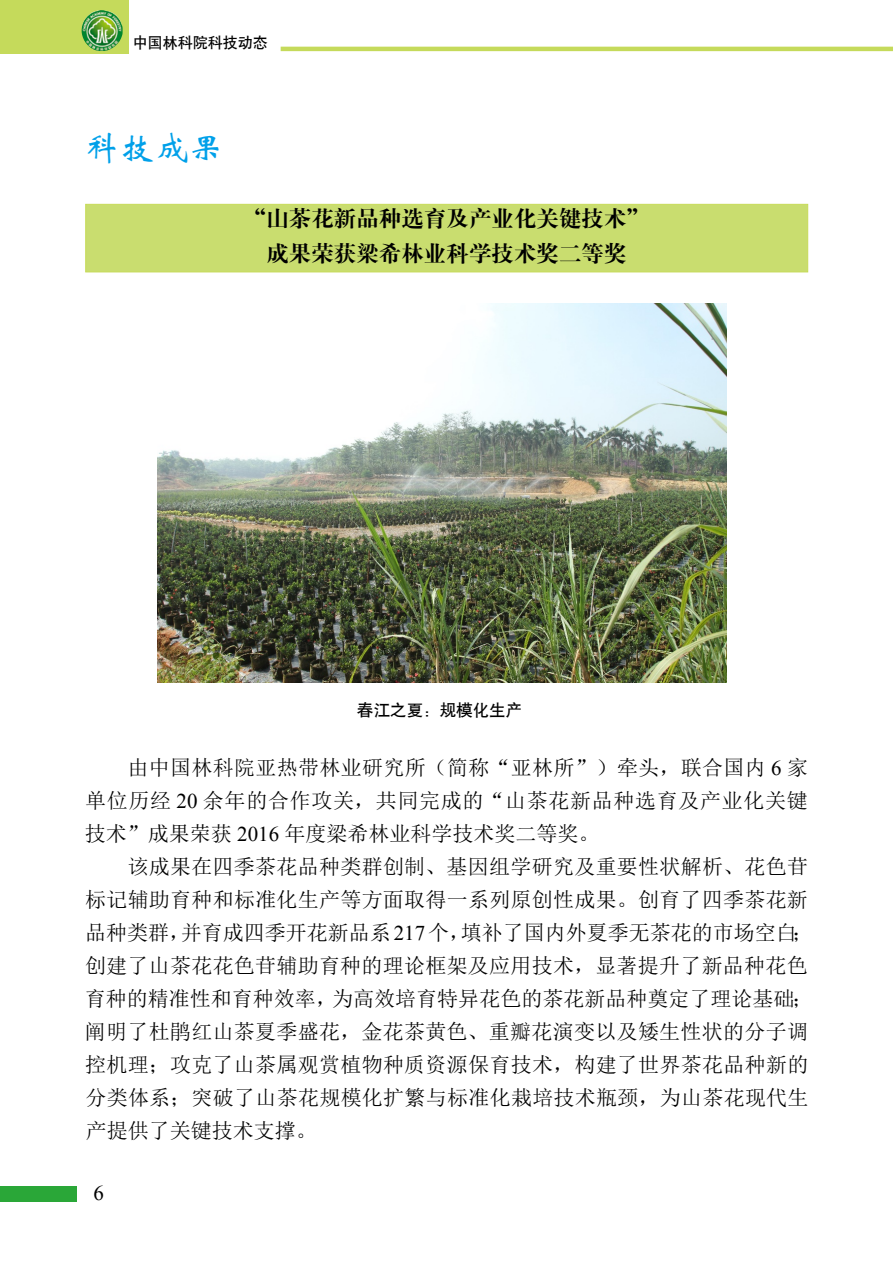
<style>
.page{position:relative;width:893px;height:1263px;background:#fff}
.page>*{position:absolute;margin:0;border:0;box-sizing:border-box;transform-origin:0 0}
.t1{font:34.5px "ST Xinwei";color:#00a0e9}
.t2{font:22.5px/35.5px "H Ya 4 gj";color:#000;text-align:center}
.t3{font:21px/33px "Sim Sun";letter-spacing:.015em;color:#000;text-align:justify}
.t4{font:21px "Times New Roman";color:#000}
.t5{font:16.5px "H Yb 1 gj";color:#000}
.t6{font:15px "H Yb 1 gj";color:#000}
.s1{font-family:"Times New Roman"}
</style>
<div class="page">
<div style="left:0;top:0;width:128px;height:54px;background:#c5da5b"></div>
<img style="left:82px;top:10px;width:41px;height:41px">
<hr style="left:281px;top:47px;width:612px;height:4px;background:#c5da5b">
<div style="left:0;top:1186px;width:77px;height:16px;background:#2aa738"></div>
<div style="left:85px;top:204px;width:723px;height:68px;background:#c9dd6f;border:1px solid #c7db58"></div>
<img style="left:158px;top:304px;width:568px;height:379px">
<p class="t6" style="left:133px;top:35px;width:136px">中国林科院科技动态</p>
<h1 class="t1" style="left:85px;top:130px;width:139px">科技成果</h1>
<p class="t2" style="left:244px;top:200px;width:407px">“山茶花新品种选育及产业化关键技术”成果荣获梁希林业科学技术奖二等奖</p>
<p class="t5" style="left:357px;top:702px;width:166px">春江之夏：规模化生产</p>
<p class="t3" style="left:85px;top:751px;width:725px;text-indent:43px">由中国林科院亚热带林业研究所（简称“亚林所”）牵头，联合国内 <span class="s1">6</span> 家单位历经 <span class="s1">20</span> 余年的合作攻关，共同完成的“山茶花新品种选育及产业化关键技术”成果荣获 <span class="s1">2016</span> 年度梁希林业科学技术奖二等奖。</p>
<p class="t3" style="left:85px;top:850px;width:730px;text-align:left;text-indent:43px">该成果在四季茶花品种类群创制、基因组学研究及重要性状解析、花色苷标记辅助育种和标准化生产等方面取得一系列原创性成果。创育了四季茶花新品种类群，并育成四季开花新品系<span class="s1">217</span>个，填补了国内外夏季无茶花的市场空白；创建了山茶花花色苷辅助育种的理论框架及应用技术，显著提升了新品种花色育种的精准性和育种效率，为高效培育特异花色的茶花新品种奠定了理论基础；阐明了杜鹃红山茶夏季盛花，金花茶黄色、重瓣花演变以及矮生性状的分子调控机理；攻克了山茶属观赏植物种质资源保育技术，构建了世界茶花品种新的分类体系；突破了山茶花规模化扩繁与标准化栽培技术瓶颈，为山茶花现代生产提供了关键技术支撑。</p>
<p class="t4" style="left:94px;top:1178px;width:12px">6</p>
</div>
